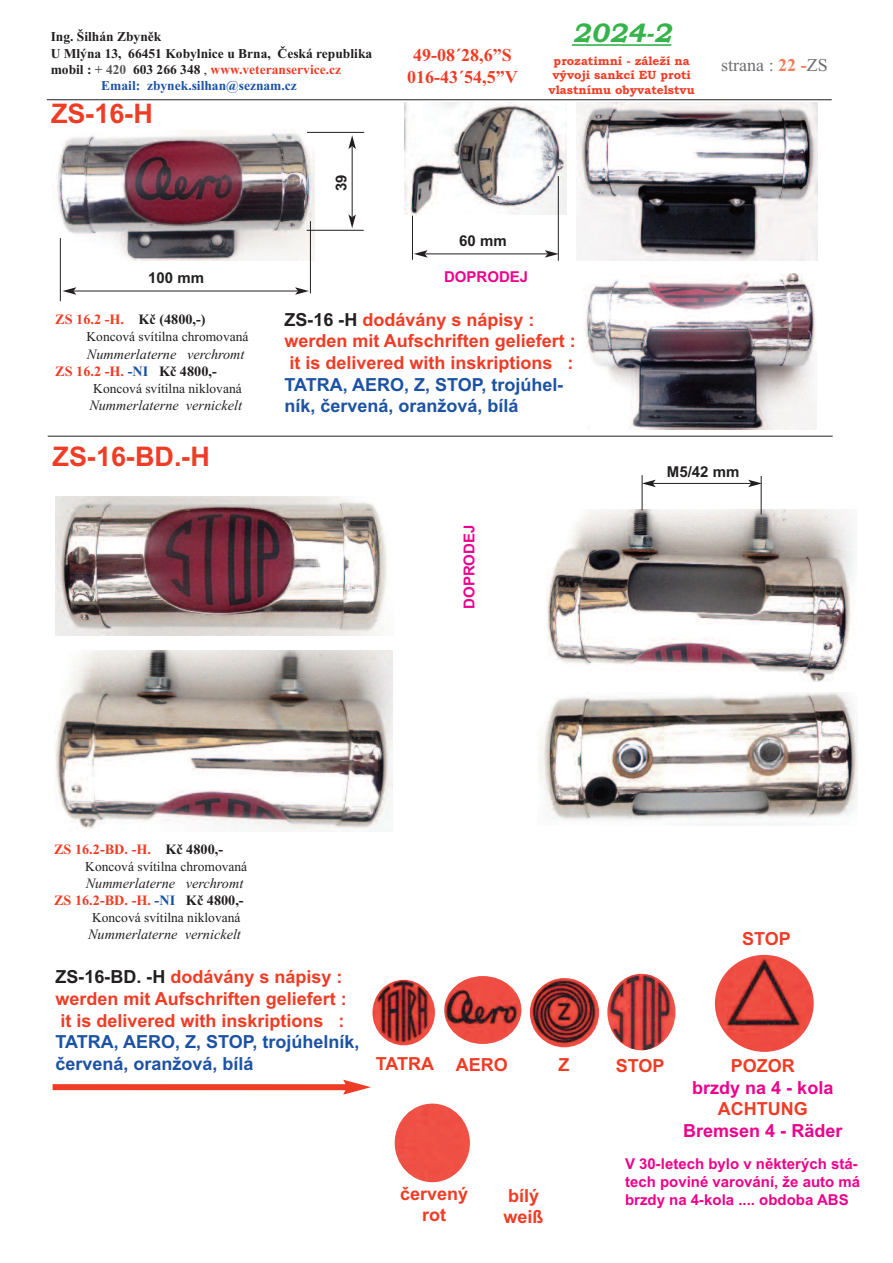
<style>
.page{position:relative;width:893px;height:1263px;background:#fff}
.page>*{position:absolute;margin:0;border:0;box-sizing:border-box;transform-origin:0 0}
.t1{font:700 27px "Arial";color:#ef3c25}
.t2{font:italic 700 27px "Bookman Old Style";color:#36b44b}
.t3{font:700 18px/21.6px "Arial";color:#ef3c25}
.t4{font:700 18px/21.6px "Arial";color:#1c52a4}
.t5{font:700 18px "Arial";color:#ed028c}
.t6{font:700 18px/21.6px "Times New Roman";color:#ef3c25;text-align:center}
.t7{font:18px "Times New Roman";color:#6c6d70}
.t8{font:700 15px/18px "Arial";color:#ed028c}
.t9{font:700 15px "Arial";color:#231f20}
.t10{font:italic 14.25px/16.8px "Times New Roman";color:#231f20}
.t11{font:700 14.25px "Times New Roman";color:#ef3c25}
.t12{font:700 14.25px "Times New Roman";color:#231f20}
.t13{font:13.5px "Times New Roman";color:#231f20}
.t14{font:700 13.5px "Times New Roman";color:#231f20}
.t15{font:700 13.5px "Times New Roman";color:#ef3c25}
.t16{font:700 13.5px "Times New Roman";color:#1c52a4}
.t17{font:700 12px/14.4px "Bookman Old Style";color:#ef3c25;text-align:center}
.s1{color:#231f20}
.s2{color:#57585a}
.s3{font-weight:400;color:#231f20}
.s4{color:#ef3c25}
.s5{font-weight:700;font-style:normal;color:#ef3c25}
.s6{font-weight:700;font-style:normal;color:#1c52a4}
.s7{font-weight:700;font-style:normal}
.s8{font-weight:700;color:#f47c56}
</style>
<div class="page">
<hr style="left:47px;top:99px;width:785px;height:1px;background:#231f20">
<img style="left:56px;top:129px;width:259px;height:131px">
<div style="left:50px;top:102px;width:112px;height:30px;background:#fff"></div>
<img style="left:577px;top:102px;width:241px;height:159px">
<img style="left:584px;top:273px;width:233px;height:156px">
<img style="left:404px;top:103px;width:162px;height:112px">
<hr style="left:307px;top:132px;width:57px;height:1px;background:#231f20">
<hr style="left:352px;top:146px;width:1px;height:71px;background:#231f20">
<svg style="left:348px;top:214px;width:8px;height:14px"></svg>
<svg style="left:348px;top:135px;width:8px;height:14px"></svg>
<hr style="left:307px;top:230px;width:57px;height:1px;background:#231f20">
<hr style="left:60px;top:238px;width:1px;height:63px;background:#231f20">
<hr style="left:310px;top:221px;width:1px;height:72px;background:#231f20">
<hr style="left:74px;top:291px;width:224px;height:1px;background:#231f20">
<svg style="left:295px;top:287px;width:14px;height:8px"></svg>
<svg style="left:63px;top:287px;width:13px;height:8px"></svg>
<hr style="left:425px;top:254px;width:122px;height:1px;background:#231f20">
<svg style="left:545px;top:250px;width:13px;height:8px"></svg>
<svg style="left:414px;top:250px;width:14px;height:8px"></svg>
<hr style="left:558px;top:176px;width:1px;height:85px;background:#231f20">
<hr style="left:412px;top:216px;width:1px;height:44px;background:#231f20">
<hr style="left:48px;top:436px;width:785px;height:1px;background:#231f20">
<img style="left:55px;top:497px;width:334px;height:139px">
<img style="left:539px;top:692px;width:319px;height:133px">
<img style="left:547px;top:510px;width:310px;height:172px">
<img style="left:55px;top:650px;width:338px;height:182px">
<hr style="left:761px;top:476px;width:1px;height:38px;background:#231f20">
<hr style="left:642px;top:475px;width:1px;height:35px;background:#231f20">
<hr style="left:653px;top:483px;width:98px;height:1px;background:#231f20">
<svg style="left:748px;top:480px;width:14px;height:7px"></svg>
<svg style="left:642px;top:480px;width:14px;height:7px"></svg>
<img style="left:715px;top:955px;width:99px;height:97px;border-radius:50%">
<img style="left:372px;top:980px;width:63px;height:65px;border-radius:50%">
<img style="left:444px;top:976px;width:77px;height:68px;border-radius:50%">
<img style="left:530px;top:978px;width:69px;height:69px;border-radius:50%">
<div style="left:395px;top:1103px;width:75px;height:79px;background:#ef5045;border-radius:50%"></div>
<img style="left:607px;top:974px;width:68px;height:76px;border-radius:50%">
<div style="left:53px;top:1084px;width:295px;height:6px;background:#ef3c25"></div>
<svg style="left:343px;top:1080px;width:28px;height:15px"></svg>
<hr style="left:572px;top:44px;width:99px;height:2px;background:#36b44b">
<p class="t14" style="left:51px;top:29px;width:112px">Ing. Šilhán Zbyněk</p>
<p class="t14" style="left:51px;top:45px;width:323px">U Mlýna 13, 66451 Kobylnice u Brna, Česká republika</p>
<p class="t15" style="left:51px;top:62px;width:292px"><span class="s1">mobil :</span> <span class="s2">+ 420</span> <span class="s1">603 266 348</span> <span class="s3">,</span> www.veteranservice.cz</p>
<p class="t16" style="left:101px;top:78px;width:197px">Email: zbynek.silhan@seznam.cz</p>
<h1 class="t1" style="left:51px;top:98px;width:104px">ZS-16-H</h1>
<p class="t9" style="left:148px;top:269px;width:57px">100 mm</p>
<p class="t9" style="left:333px;top:191px;width:18px;rotate:-90deg">39</p>
<p class="t6" style="left:407px;top:44px;width:112px">49-08´28,6”S<br>016-43´54,5”V</p>
<h1 class="t2" style="left:572px;top:17px;width:101px">2024-2</h1>
<p class="t17" style="left:549px;top:53px;width:148px">prozatimní - záleží na vývoji sankcí EU proti vlastnímu obyvatelstvu</p>
<p class="t9" style="left:459px;top:232px;width:49px">60 mm</p>
<p class="t8" style="left:444px;top:268px;width:86px">DOPRODEJ</p>
<p class="t12" style="left:55px;top:311px;width:152px"><span class="s4">ZS 16.2 -H.</span> Kč (4800,-)</p>
<p class="t13" style="left:87px;top:329px;width:163px">Koncová svítilna chromovaná</p>
<p class="t10" style="left:55px;top:345px;width:191px;text-indent:32px">Nummerlaterne verchromt<br><span class="s5">ZS 16.2 -H.</span> <span class="s6">-NI</span> <span class="s7">Kč 4800,-</span></p>
<p class="t13" style="left:93px;top:380px;width:150px">Koncová svítilna niklovaná</p>
<p class="t10" style="left:89px;top:397px;width:154px">Nummerlaterne vernickelt</p>
<p class="t3" style="left:284px;top:309px;width:293px"><span class="s1">ZS-16 -H</span> dodávány s nápisy : werden mit Aufschriften geliefert : it is delivered with inskriptions :</p>
<p class="t4" style="left:284px;top:373px;width:281px">TATRA, AERO, Z, STOP, trojúhel&shy;ník, červená, oranžová, bílá</p>
<p class="t7" style="left:721px;top:54px;width:108px">strana : <span class="s8">22 -</span>ZS</p>
<h1 class="t1" style="left:53px;top:441px;width:159px">ZS-16-BD.-H</h1>
<p class="t8" style="left:460px;top:609px;width:86px;rotate:-90deg">DOPRODEJ</p>
<p class="t9" style="left:667px;top:463px;width:74px">M5/42 mm</p>
<p class="t11" style="left:54px;top:840px;width:171px">ZS 16.2-BD. -H. <span class="s1">Kč 4800,-</span></p>
<p class="t13" style="left:85px;top:858px;width:163px">Koncová svítilna chromovaná</p>
<p class="t10" style="left:54px;top:875px;width:191px;text-align:right">Nummerlaterne verchromt<br><span class="s5">ZS 16.2-BD. -H.</span> <span class="s6">-NI</span> <span class="s7">Kč 4800,-</span></p>
<p class="t13" style="left:92px;top:909px;width:150px">Koncová svítilna niklovaná</p>
<p class="t10" style="left:88px;top:926px;width:154px">Nummerlaterne vernickelt</p>
<p class="t3" style="left:56px;top:966px;width:293px"><span class="s1">ZS-16-BD. -H</span> dodávány s nápisy : werden mit Aufschriften geliefert : it is delivered with inskriptions :</p>
<p class="t4" style="left:56px;top:1031px;width:306px">TATRA, AERO, Z, STOP, trojúhelník, červená, oranžová, bílá</p>
<p class="t3" style="left:742px;top:928px;width:50px">STOP</p>
<p class="t3" style="left:376px;top:1053px;width:133px">TATRA AERO</p>
<p class="t3" style="left:558px;top:1054px;width:12px">Z</p>
<p class="t3" style="left:616px;top:1055px;width:50px">STOP</p>
<p class="t3" style="left:731px;top:1055px;width:66px">POZOR</p>
<p class="t5" style="left:692px;top:1077px;width:143px">brzdy na 4 - kola</p>
<p class="t3" style="left:718px;top:1098px;width:91px">ACHTUNG</p>
<p class="t5" style="left:683px;top:1120px;width:161px">Bremsen 4 - Räder</p>
<p class="t3" style="left:400px;top:1182px;width:70px;text-align:center">červený rot</p>
<p class="t3" style="left:503px;top:1184px;width:42px">bílý weiß</p>
<p class="t8" style="left:625px;top:1155px;width:237px">V 30-letech bylo v některých stá&shy;tech poviné varování, že auto má brzdy na 4-kola .... obdoba ABS</p>
</div>
